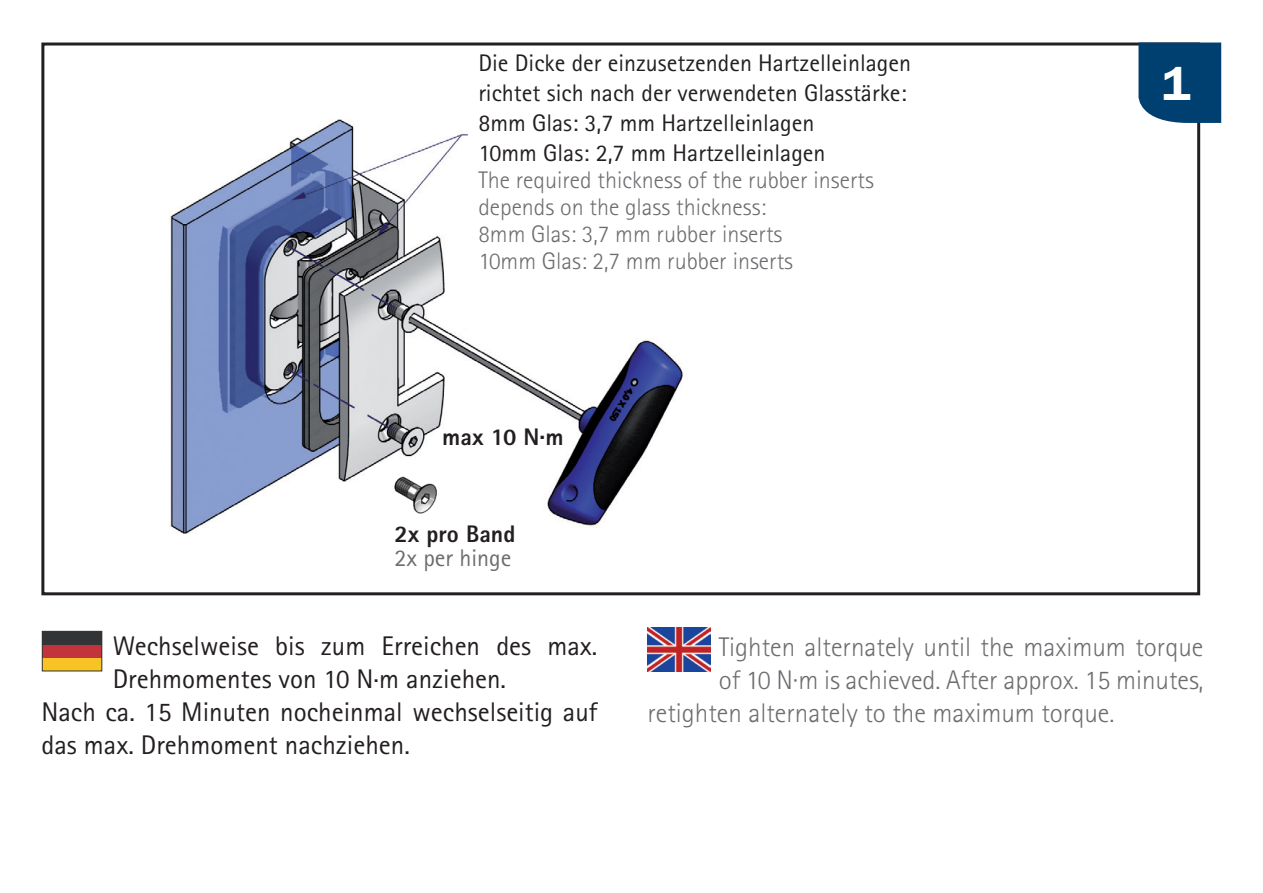
<style>
.page{position:relative;width:1263px;height:893px;background:#fff}
.page>*{position:absolute;margin:0;border:0;box-sizing:border-box;transform-origin:0 0}
.t1{font:600 48.9px "Franklin Got Itc TCE";color:#fff}
.t2{font:27px "Rotis Sans Serif";color:#231f20}
.t3{font:300 27px "Rotis Sans Serif";color:#6c6d70}
.t4{font:24px/30px "Rotis Sans Serif";color:#231f20}
.t5{font:300 24px/27px "Rotis Sans Serif";color:#6c6d70}
.t6{font:800 24px "Rotis Sans Serif";color:#231f20}
.t7{font:24px "Rotis Sans Serif";color:#6c6d70}
</style>
<div class="page">
<img style="left:170px;top:119px;width:513px;height:415px">
<div style="left:41px;top:43px;width:1159px;height:552px;border:3px solid #231f20"></div>
<div style="left:1138px;top:43px;width:83px;height:80px;background:#004071"></div>
<img style="left:647px;top:627px;width:63px;height:44px">
<div style="left:42px;top:658px;width:60px;height:13px;background:#f8c425"></div>
<div style="left:42px;top:645px;width:60px;height:13px;background:#c2333e"></div>
<div style="left:42px;top:631px;width:60px;height:14px;background:#323436"></div>
<div style="left:42px;top:631px;width:60px;height:40px;border:1px solid #323436"></div>
<img style="left:378px;top:463px;width:71px;height:62px">
<p class="t4" style="left:478px;top:48px;width:434px">Die Dicke der einzusetzenden Hartzelleinlagen richtet sich nach der verwendeten Glasstärke:<br>8mm Glas: 3,7 mm Hartzelleinlagen<br>10mm Glas: 2,7 mm Hartzelleinlagen</p>
<p class="t5" style="left:478px;top:167px;width:397px">The required thickness of the rubber inserts depends on the glass thickness:<br>8mm Glas: 3,7 mm rubber inserts<br>10mm Glas: 2,7 mm rubber inserts</p>
<p class="t6" style="left:442px;top:422px;width:123px">max 10 N.m</p>
<p class="t6" style="left:394px;top:518px;width:122px">2x pro Band</p>
<p class="t7" style="left:394px;top:543px;width:118px">2x per hinge</p>
<h1 class="t1" style="left:1162px;top:57px;width:30px">1</h1>
<p class="t2" style="left:113px;top:630px;width:486px">Wechselweise bis zum Erreichen des max.</p>
<p class="t2" style="left:113px;top:663px;width:395px">Drehmomentes von 10 N.m anziehen.</p>
<p class="t2" style="left:41px;top:696px;width:557px">Nach ca. 15 Minuten nocheinmal wechselseitig auf</p>
<p class="t2" style="left:41px;top:729px;width:370px">das max. Drehmoment nachziehen.</p>
<p class="t3" style="left:719px;top:632px;width:486px">Tighten alternately until the maximum torque</p>
<p class="t3" style="left:719px;top:665px;width:486px">of 10 N·m is achieved. After approx. 15 minutes,</p>
<p class="t3" style="left:647px;top:698px;width:468px">retighten alternately to the maximum torque.</p>
</div>
